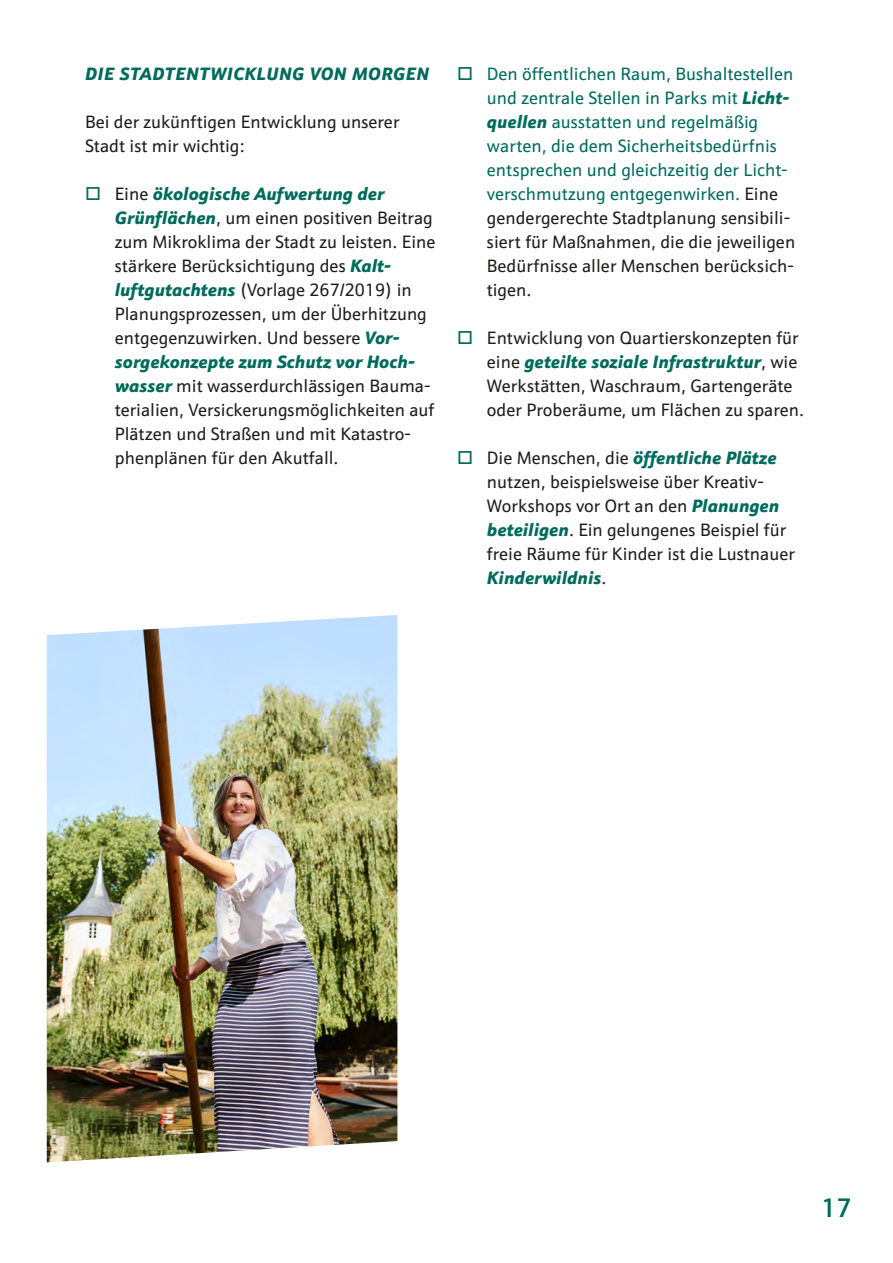
<style>
.page{position:relative;width:893px;height:1263px;background:#fff}
.page>*{position:absolute;margin:0;border:0;box-sizing:border-box;transform-origin:0 0}
.t1{font:500 27px "Schnebel Sans Pro";color:#006b5c}
.t2{font:18px/24px "Schnebel Sans Pro";color:#1d1d1b}
.t3{font:18px/24px "Schnebel Sans Pro";color:#006b5c}
.t4{font:italic 900 18px "Schnebel Sans Pro";letter-spacing:.03em;color:#006b5c}
.s1{font-weight:900;font-style:italic;color:#006b5c}
.s2{font-weight:900;font-style:italic}
.s3{color:#1d1d1b}
</style>
<div class="page">
<img style="left:47px;top:615px;width:350px;height:547px">
<p class="t4" style="left:85px;top:62px;width:346px">DIE STADTENTWICKLUNG VON MORGEN</p>
<p class="t2" style="left:85px;top:110px;width:316px">Bei der zukünftigen Entwicklung unserer<br>Stadt ist mir wichtig:</p>
<p class="t2" style="left:115px;top:182px;width:322px">Eine <span class="s1">ökologische Aufwertung der Grünflächen</span>, um einen positiven Beitrag zum Mikroklima der Stadt zu leisten. Eine stärkere Berücksichtigung des <span class="s1">Kalt&shy;luftgutachtens</span> (Vorlage 267/2019) in Planungsprozessen, um der Überhitzung entgegenzuwirken. Und bessere <span class="s1">Vor&shy;sorgekonzepte zum Schutz vor Hoch&shy;wasser</span> mit wasserdurchlässigen Bauma&shy;terialien, Versickerungsmöglichkeiten auf Plätzen und Straßen und mit Katastro&shy;phenplänen für den Akutfall.</p>
<p class="t3" style="left:487px;top:62px;width:310px">Den öffentlichen Raum, Bushaltestellen und zentrale Stellen in Parks mit <span class="s2">Licht&shy;quellen</span> ausstatten und regelmäßig warten, die dem Sicherheitsbedürfnis entsprechen und gleichzeitig der Licht&shy;verschmutzung entgegenwirken. <span class="s3">Eine gendergerechte Stadtplanung sensibili&shy;siert für Maßnahmen, die die jeweiligen Bedürfnisse aller Menschen berücksich&shy;tigen.</span></p>
<p class="t2" style="left:487px;top:326px;width:319px">Entwicklung von Quartierskonzepten für eine <span class="s1">geteilte soziale Infrastruktur</span>, wie Werkstätten, Waschraum, Gartengeräte oder Proberäume, um Flächen zu sparen.</p>
<p class="t2" style="left:487px;top:446px;width:310px">Die Menschen, die <span class="s1">öffentliche Plätze </span>nutzen, beispielsweise über Kreativ-Workshops vor Ort an den <span class="s1">Planungen beteiligen</span>. Ein gelungenes Beispiel für freie Räume für Kinder ist die Lustnauer <span class="s1">Kinderwildnis</span>.</p>
<h1 class="t1" style="left:821px;top:1190px;width:32px">17</h1>
</div>
